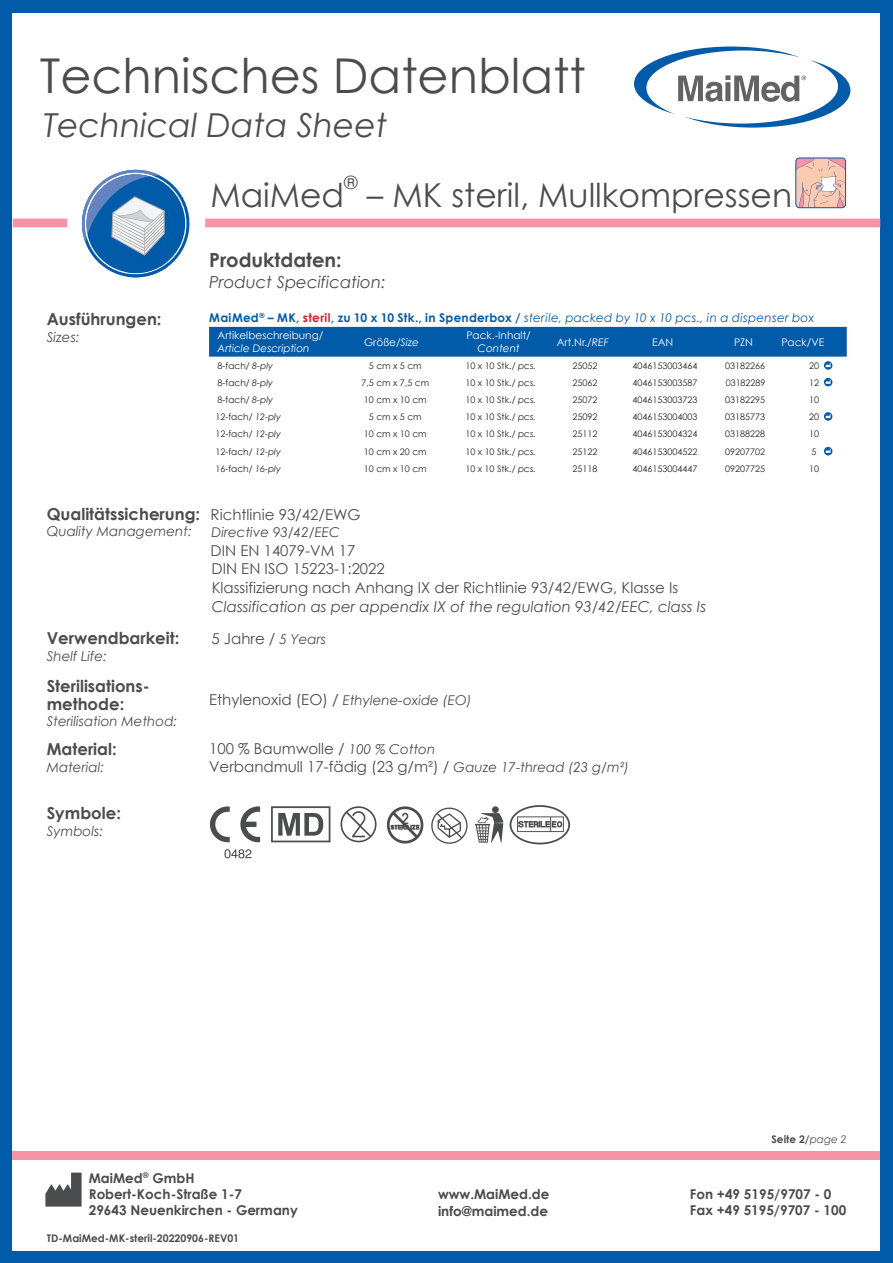
<style>
.page{position:relative;width:893px;height:1263px;background:#015ba9}
.page>*{position:absolute;margin:0;border:0;box-sizing:border-box;transform-origin:0 0}
.t1{font:48px "Century Gothic";color:#4b4c4d}
.t2{font:33px "Century Gothic";color:#4b4c4d}
.t3{font:italic 33px "Century Gothic";color:#4b4c4d}
.t4{font:700 19.5px "Century Gothic";color:#4b4c4d}
.t5{font:18px "Century Gothic";color:#4b4c4d}
.t6{font:700 16.5px/18.5px "Century Gothic";color:#4b4c4d}
.t7{font:italic 16.5px "Century Gothic";color:#4b4c4d}
.t8{font:15px/17.9px "Century Gothic";color:#4b4c4d}
.t9{font:italic 15px "Century Gothic";color:#4b4c4d}
.t10{font:italic 13.5px "Century Gothic";color:#4b4c4d}
.t11{font:700 13.5px/16.4px "Century Gothic";color:#4b4c4d}
.t12{font:italic 12px "Century Gothic";letter-spacing:.02em;color:#015ba9}
.t13{font:10.5px "Century Gothic";color:#fff}
.t14{font:700 10.5px "Century Gothic";color:#4b4c4d}
.t15{font:italic 10.5px "Century Gothic";color:#fff}
.t16{font:9px "Century Gothic";color:#231f20}
.s1{font-weight:700;font-style:normal}
.s2{font-weight:700;font-style:normal;color:#d1232a}
.s3{font-style:italic}
.s4{font-style:italic;font-size:13.5px}
.s5{font-style:normal;font-size:15px}
.s6{font-weight:400;font-style:italic}
</style>
<div class="page">
<div style="left:13px;top:13px;width:867px;height:1237px;background:#fff"></div>
<div style="left:13px;top:1151px;width:867px;height:9px;background:#f594a5"></div>
<div style="left:209px;top:327px;width:638px;height:30px;background:#015ba9"></div>
<img style="left:45px;top:1172px;width:37px;height:35px">
<svg style="left:824px;top:361px;width:8px;height:9px"></svg>
<svg style="left:826px;top:363px;width:4px;height:4px"></svg>
<svg style="left:824px;top:378px;width:8px;height:8px"></svg>
<svg style="left:826px;top:379px;width:4px;height:5px"></svg>
<svg style="left:824px;top:412px;width:8px;height:9px"></svg>
<svg style="left:826px;top:414px;width:4px;height:4px"></svg>
<svg style="left:824px;top:447px;width:8px;height:8px"></svg>
<svg style="left:826px;top:448px;width:4px;height:5px"></svg>
<svg style="left:224px;top:849px;width:27px;height:9px"></svg>
<svg style="left:240px;top:806px;width:20px;height:36px"></svg>
<svg style="left:210px;top:806px;width:20px;height:36px"></svg>
<svg style="left:271px;top:806px;width:59px;height:36px"></svg>
<svg style="left:340px;top:806px;width:37px;height:36px"></svg>
<img style="left:386px;top:806px;width:38px;height:37px">
<svg style="left:634px;top:47px;width:216px;height:81px"></svg>
<div style="left:205px;top:219px;width:675px;height:8px;background:#f594a5"></div>
<svg style="left:13px;top:219px;width:54px;height:8px"></svg>
<svg style="left:81px;top:169px;width:109px;height:109px"></svg>
<svg style="left:796px;top:158px;width:50px;height:50px;background:#eec2b5"></svg>
<div style="left:795px;top:158px;width:51px;height:50px;border:1px solid #015ba9;border-radius:4px"></div>
<svg style="left:475px;top:806px;width:28px;height:37px"></svg>
<img style="left:510px;top:805px;width:60px;height:40px">
<img style="left:517px;top:812px;width:46px;height:23px">
<svg style="left:431px;top:807px;width:37px;height:37px"></svg>
<h1 class="t1" style="left:40px;top:46px;width:547px">Technisches Datenblatt</h1>
<h2 class="t3" style="left:43px;top:105px;width:345px">Technical Data Sheet</h2>
<h3 class="t5" style="left:344px;top:172px;width:15px">®</h3>
<h2 class="t2" style="left:210px;top:175px;width:583px">MaiMed – MK steril, Mullkompressen</h2>
<h3 class="t6" style="left:47px;top:310px;width:116px">Ausführungen:</h3>
<h3 class="t10" style="left:47px;top:329px;width:34px">Sizes:</h3>
<h3 class="t4" style="left:209px;top:248px;width:134px">Produktdaten:</h3>
<h3 class="t7" style="left:209px;top:271px;width:178px">Product Specification:</h3>
<h3 class="t12" style="left:209px;top:311px;width:606px"><span class="s1">MaiMed</span><sup>®</sup> <span class="s1">– MK,</span> <span class="s2">steril</span><span class="s1">, zu 10 x 10 Stk., in Spenderbox /</span> sterile, packed by 10 x 10 pcs., in a dispenser box</h3>
<p class="t13" style="left:218px;top:329px;width:107px">Artikelbeschreibung/</p>
<p class="t15" style="left:218px;top:342px;width:94px">Article Description</p>
<p class="t13" style="left:364px;top:335px;width:56px">Größe/ <span class="s3">Size</span></p>
<p class="t13" style="left:466px;top:329px;width:66px">Pack.-Inhalt/</p>
<p class="t15" style="left:477px;top:342px;width:44px">Content</p>
<p class="t13" style="left:557px;top:335px;width:54px">Art.Nr./<span class="s3">REF</span></p>
<p class="t13" style="left:652px;top:335px;width:23px">EAN</p>
<p class="t13" style="left:734px;top:335px;width:21px">PZN</p>
<p class="t13" style="left:781px;top:335px;width:45px">Pack/VE</p>
<p class="t16" style="left:218px;top:360px;width:57px">8-fach/ <span class="s3">8-ply</span></p>
<p class="t16" style="left:369px;top:360px;width:54px">5 cm x 5 cm</p>
<p class="t16" style="left:465px;top:360px;width:72px">10 x 10 Stk./ <span class="s3">pcs.</span></p>
<p class="t16" style="left:572px;top:360px;width:26px">25052</p>
<p class="t16" style="left:632px;top:360px;width:66px">4046153003464</p>
<p class="t16" style="left:725px;top:360px;width:41px">03182266</p>
<p class="t16" style="left:809px;top:360px;width:11px">20</p>
<p class="t16" style="left:218px;top:377px;width:57px">8-fach/ <span class="s3">8-ply</span></p>
<p class="t16" style="left:361px;top:377px;width:69px">7,5 cm x 7,5 cm</p>
<p class="t16" style="left:465px;top:377px;width:72px">10 x 10 Stk./ <span class="s3">pcs.</span></p>
<p class="t16" style="left:572px;top:377px;width:26px">25062</p>
<p class="t16" style="left:632px;top:377px;width:66px">4046153003587</p>
<p class="t16" style="left:726px;top:377px;width:41px">03182289</p>
<p class="t16" style="left:809px;top:377px;width:11px">12</p>
<p class="t16" style="left:218px;top:394px;width:57px">8-fach/ <span class="s3">8-ply</span></p>
<p class="t16" style="left:364px;top:394px;width:64px">10 cm x 10 cm</p>
<p class="t16" style="left:465px;top:394px;width:72px">10 x 10 Stk./ <span class="s3">pcs.</span></p>
<p class="t16" style="left:572px;top:394px;width:26px">25072</p>
<p class="t16" style="left:632px;top:394px;width:66px">4046153003723</p>
<p class="t16" style="left:725px;top:394px;width:41px">03182295</p>
<p class="t16" style="left:809px;top:394px;width:11px">10</p>
<p class="t16" style="left:215px;top:411px;width:67px">12-fach/ <span class="s3">12-ply</span></p>
<p class="t16" style="left:369px;top:411px;width:54px">5 cm x 5 cm</p>
<p class="t16" style="left:465px;top:411px;width:72px">10 x 10 Stk./ <span class="s3">pcs.</span></p>
<p class="t16" style="left:572px;top:411px;width:26px">25092</p>
<p class="t16" style="left:632px;top:411px;width:66px">4046153004003</p>
<p class="t16" style="left:725px;top:411px;width:41px">03185773</p>
<p class="t16" style="left:809px;top:411px;width:11px">20</p>
<p class="t16" style="left:215px;top:428px;width:67px">12-fach/ <span class="s3">12-ply</span></p>
<p class="t16" style="left:364px;top:428px;width:64px">10 cm x 10 cm</p>
<p class="t16" style="left:465px;top:428px;width:72px">10 x 10 Stk./ <span class="s3">pcs.</span></p>
<p class="t16" style="left:572px;top:428px;width:26px">25112</p>
<p class="t16" style="left:632px;top:428px;width:66px">4046153004324</p>
<p class="t16" style="left:725px;top:428px;width:41px">03188228</p>
<p class="t16" style="left:809px;top:428px;width:11px">10</p>
<p class="t16" style="left:215px;top:446px;width:67px">12-fach/ <span class="s3">12-ply</span></p>
<p class="t16" style="left:364px;top:446px;width:64px">10 cm x 20 cm</p>
<p class="t16" style="left:465px;top:446px;width:72px">10 x 10 Stk./ <span class="s3">pcs.</span></p>
<p class="t16" style="left:572px;top:446px;width:26px">25122</p>
<p class="t16" style="left:632px;top:446px;width:66px">4046153004522</p>
<p class="t16" style="left:725px;top:446px;width:41px">09207702</p>
<p class="t16" style="left:812px;top:446px;width:6px">5</p>
<p class="t16" style="left:215px;top:463px;width:67px">16-fach/ <span class="s3">16-ply</span></p>
<p class="t16" style="left:364px;top:463px;width:64px">10 cm x 10 cm</p>
<p class="t16" style="left:465px;top:463px;width:72px">10 x 10 Stk./ <span class="s3">pcs.</span></p>
<p class="t16" style="left:572px;top:463px;width:26px">25118</p>
<p class="t16" style="left:632px;top:463px;width:66px">4046153004447</p>
<p class="t16" style="left:725px;top:463px;width:41px">09207725</p>
<p class="t16" style="left:809px;top:463px;width:11px">10</p>
<h3 class="t6" style="left:47px;top:504px;width:155px">Qualitätssicherung:</h3>
<h3 class="t10" style="left:47px;top:523px;width:147px">Quality Management:</h3>
<h3 class="t6" style="left:47px;top:628px;width:134px">Verwendbarkeit:</h3>
<h3 class="t10" style="left:47px;top:648px;width:62px">Shelf Life:</h3>
<h3 class="t6" style="left:47px;top:676px;width:104px">Sterilisations&shy;methode:</h3>
<h3 class="t10" style="left:47px;top:713px;width:132px">Sterilisation Method:</h3>
<h3 class="t6" style="left:47px;top:739px;width:71px">Material:</h3>
<h3 class="t10" style="left:47px;top:759px;width:59px">Material:</h3>
<h3 class="t6" style="left:47px;top:804px;width:76px">Symbole:</h3>
<h3 class="t10" style="left:47px;top:823px;width:58px">Symbols:</h3>
<h3 class="t8" style="left:211px;top:505px;width:151px">Richtlinie 93/42/EWG</h3>
<h3 class="t8" style="left:211px;top:541px;width:146px">DIN EN 14079-VM 17</h3>
<h3 class="t10" style="left:211px;top:524px;width:130px">Directive 93/42/EEC</h3>
<h3 class="t8" style="left:211px;top:559px;width:175px">DIN EN ISO 15223-1:2022</h3>
<h3 class="t8" style="left:212px;top:578px;width:468px">Klassifizierung nach Anhang IX der Richtlinie 93/42/EWG, Klasse Is</h3>
<h3 class="t9" style="left:212px;top:597px;width:496px">Classification as per appendix IX of the regulation 93/42/EEC, class Is</h3>
<h3 class="t8" style="left:211px;top:630px;width:116px">5 Jahre / <span class="s4">5 Years</span></h3>
<h3 class="t10" style="left:209px;top:691px;width:264px"><span class="s5">Ethylenoxid (EO) /</span> Ethylene-oxide (EO)</h3>
<h3 class="t8" style="left:209px;top:739px;width:422px">100 % Baumwolle / <span class="s4">100 % Cotton<br></span>Verbandmull 17-fädig (23 g/m²) / <span class="s4">Gauze 17-thread (23 g/m²)</span></h3>
<p class="t14" style="left:771px;top:1133px;width:77px">Seite 2/<span class="s6">page 2</span></p>
<h3 class="t11" style="left:89px;top:1169px;width:210px">MaiMed<sup>®</sup> GmbH<br>Robert-Koch-Straße 1-7<br>29643 Neuenkirchen - Germany</h3>
<p class="t14" style="left:47px;top:1231px;width:194px">TD-MaiMed-MK-steril-20220906-REV01</p>
<h3 class="t11" style="left:438px;top:1186px;width:113px">www.MaiMed.de info@maimed.de</h3>
<h3 class="t11" style="left:690px;top:1185px;width:158px">Fon +49 5195/9707 - 0<br>Fax +49 5195/9707 - 100</h3>
</div>
